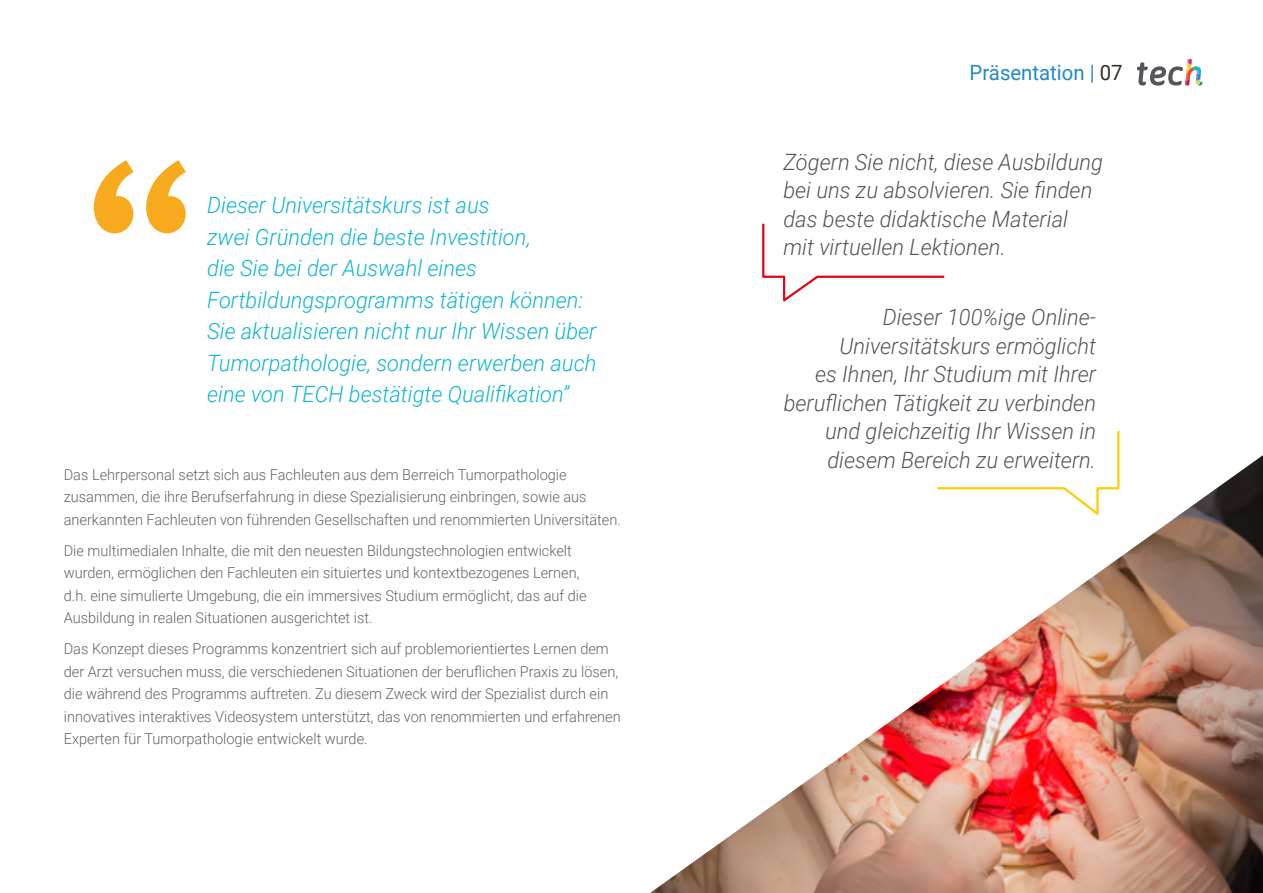
<style>
.page{position:relative;width:1263px;height:893px;background:#fff}
.page>*{position:absolute;margin:0;border:0;box-sizing:border-box;transform-origin:0 0}
.t1{font:italic 300 22.5px/28.5px "Roboto";color:#52555b;text-align:right}
.t2{font:italic 300 22.5px/31.5px "Roboto";color:#0fb6cf}
.t3{font:21px "Roboto";color:#2488c9}
.t4{font:300 15px/22.5px "Roboto";color:#61646a}
.s1{color:#312e20}
</style>
<div class="page">
<svg style="left:94px;top:160px;width:92px;height:73px"></svg>
<img style="left:650px;top:455px;width:613px;height:438px">
<svg style="left:1137px;top:59px;width:65px;height:27px"></svg>
<svg style="left:935px;top:431px;width:185px;height:87px"></svg>
<svg style="left:762px;top:223px;width:183px;height:79px"></svg>
<p class="t2" style="left:207px;top:189px;width:391px">Dieser Universitätskurs ist aus<br>zwei Gründen die beste Investition,<br>die Sie bei der Auswahl eines Fortbildungsprogramms tätigen können:<br>Sie aktualisieren nicht nur Ihr Wissen über Tumorpathologie, sondern erwerben auch eine von TECH bestätigte Qualifikation”</p>
<p class="t4" style="left:64px;top:463px;width:558px">Das Lehrpersonal setzt sich aus Fachleuten aus dem Berreich Tumorpathologie zusammen, die ihre Berufserfahrung in diese Spezialisierung einbringen, sowie aus anerkannten Fachleuten von führenden Gesellschaften und renommierten Universitäten.</p>
<p class="t4" style="left:64px;top:539px;width:524px">Die multimedialen Inhalte, die mit den neuesten Bildungstechnologien entwickelt wurden, ermöglichen den Fachleuten ein situiertes und kontextbezogenes Lernen, d.h. eine simulierte Umgebung, die ein immersives Studium ermöglicht, das auf die Ausbildung in realen Situationen ausgerichtet ist.</p>
<p class="t4" style="left:64px;top:637px;width:558px">Das Konzept dieses Programms konzentriert sich auf problemorientiertes Lernen dem der Arzt versuchen muss, die verschiedenen Situationen der beruflichen Praxis zu lösen, die während des Programms auftreten. Zu diesem Zweck wird der Spezialist durch ein innovatives interaktives Videosystem unterstützt, das von renommierten und erfahrenen Experten für Tumorpathologie entwickelt wurde.</p>
<h2 class="t3" style="left:969px;top:57px;width:155px">Präsentation | <span class="s1">07</span></h2>
<h1 class="t1" style="left:783px;top:147px;width:321px;text-align:left">Zögern Sie nicht, diese Ausbildung bei uns zu absolvieren. Sie finden das beste didaktische Material mit virtuellen Lektionen.</h1>
<h1 class="t1" style="left:784px;top:302px;width:314px">Dieser 100%ige Online-<br>Universitätskurs ermöglicht<br>es Ihnen, Ihr Studium mit Ihrer beruflichen Tätigkeit zu verbinden und gleichzeitig Ihr Wissen in diesem Bereich zu erweitern.</h1>
</div>
